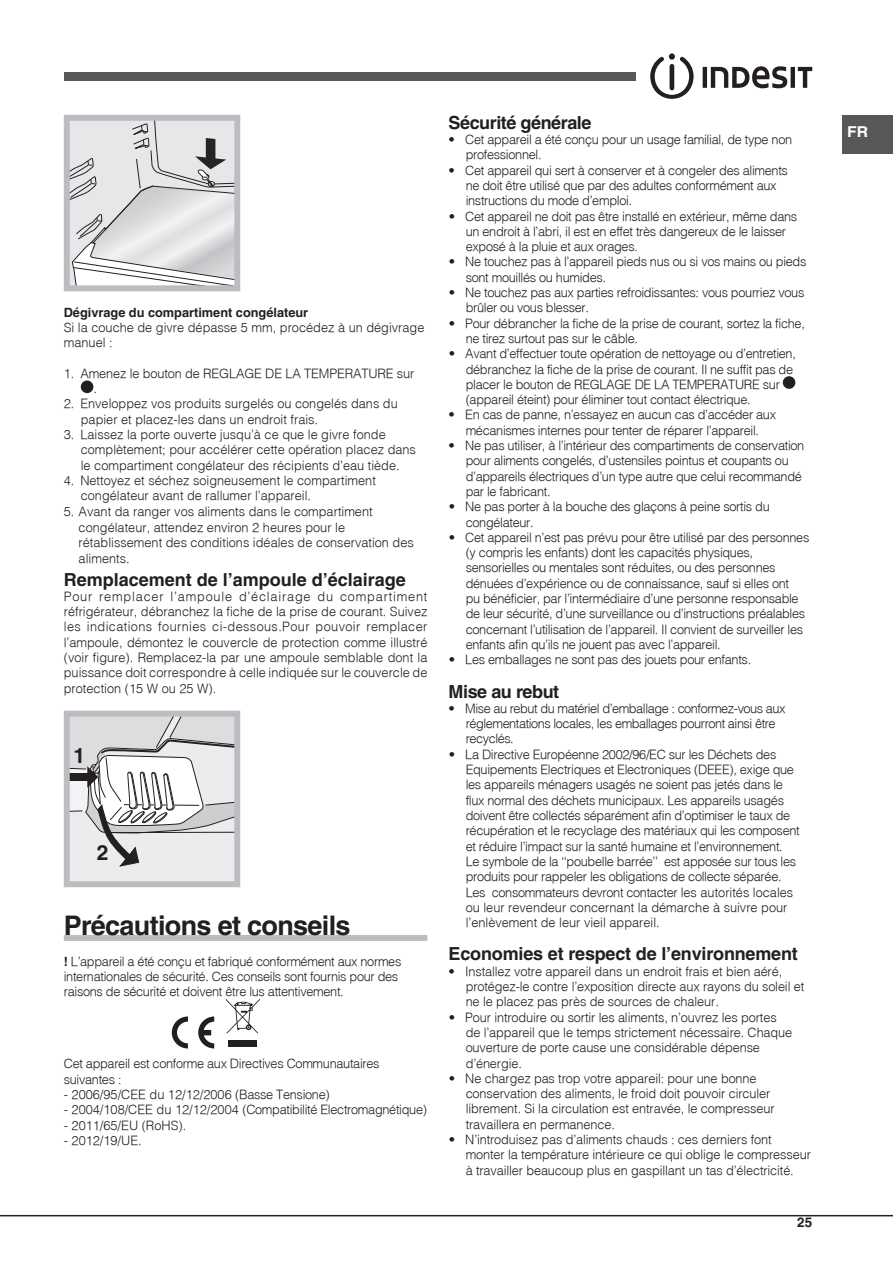
<style>
.page{position:relative;width:893px;height:1263px;background:#fff}
.page>*{position:absolute;margin:0;border:0;box-sizing:border-box;transform-origin:0 0}
.t1{font:700 27px "Helvetica";letter-spacing:-.025em;color:#231f20}
.t2{font:700 21px "Helvetica";color:#231f20}
.t3{font:700 18px "Helvetica";letter-spacing:-.01em;color:#231f20}
.t4{font:700 15px "Helvetica";color:#fff;scale:1.05 1}
.t5{font:700 13.5px "Helvetica";color:#231f20}
.t6{font:300 12.75px/15.3px "Helvetica";letter-spacing:-.025em;color:#231f20}
.t7{font:300 12.75px/15.3px "Helvetica";color:#231f20}
.t8{font:700 12.75px "Helvetica";color:#231f20}
.s1{font-weight:700}
</style>
<div class="page">
<div style="left:842px;top:115px;width:51px;height:38px;background:#57585a"></div>
<svg style="left:650px;top:53px;width:44px;height:46px"></svg>
<hr style="left:703px;top:67px;width:4px;height:21px;background:#231f20">
<svg style="left:711px;top:66px;width:76px;height:22px"></svg>
<hr style="left:791px;top:67px;width:4px;height:21px;background:#231f20">
<svg style="left:798px;top:67px;width:14px;height:21px"></svg>
<div style="left:64px;top:72px;width:572px;height:8px;background:#57585a"></div>
<hr style="left:0;top:1215px;width:893px;height:1px;background:#231f20">
<div style="left:64px;top:935px;width:363px;height:6px;background:#bcbdc0"></div>
<svg style="left:71px;top:122px;width:162px;height:162px;background:#d8d9db"></svg>
<div style="left:64px;top:115px;width:176px;height:176px;border:6px solid #bcbdc0"></div>
<div style="left:81px;top:380px;width:12px;height:13px;background:#231f20;border-radius:50%"></div>
<svg style="left:71px;top:717px;width:162px;height:163px"></svg>
<hr style="left:107px;top:832px;width:129px;height:1px;background:#231f20">
<div style="left:64px;top:710px;width:176px;height:177px;border:6px solid #bcbdc0"></div>
<svg style="left:172px;top:1016px;width:16px;height:32px"></svg>
<svg style="left:198px;top:1016px;width:16px;height:32px"></svg>
<div style="left:229px;top:1040px;width:28px;height:7px;background:#231f20"></div>
<svg style="left:226px;top:999px;width:34px;height:34px"></svg>
<div style="left:783px;top:376px;width:12px;height:13px;background:#231f20;border-radius:50%"></div>
<p class="t8" style="left:64px;top:304px;width:246px">Dégivrage du compartiment congélateur</p>
<p class="t7" style="left:64px;top:319px;width:362px">Si la couche de givre dépasse 5 mm, procédez à un dégivrage manuel :</p>
<p class="t6" style="left:93px;top:365px;width:322px;text-indent:-30px">1. Amenez le bouton de REGLAGE DE LA TEMPERATURE sur .</p>
<p class="t7" style="left:81px;top:396px;width:318px;text-indent:-17px">2. Enveloppez vos produits surgelés ou congelés dans du papier et placez-les dans un endroit frais.</p>
<p class="t7" style="left:81px;top:426px;width:337px;text-indent:-17px">3. Laissez la porte ouverte jusqu’à ce que le givre fonde complètement; pour accélérer cette opération placez dans le compartiment congélateur des récipients d’eau tiède.</p>
<p class="t7" style="left:81px;top:472px;width:297px;text-indent:-17px">4. Nettoyez et séchez soigneusement le compartiment congélateur avant de rallumer l’appareil.</p>
<p class="t7" style="left:79px;top:503px;width:337px;line-height:15.8px;text-indent:-15px">5. Avant da ranger vos aliments dans le compartiment congélateur, attendez environ 2 heures pour le rétablissement des conditions idéales de conservation des aliments.</p>
<h3 class="t3" style="left:64px;top:568px;width:344px">Remplacement de l’ampoule d’éclairage</h3>
<p class="t6" style="left:64px;top:588px;width:365px;text-align:justify">Pour remplacer l’ampoule d’éclairage du compartiment réfrigérateur, débranchez la fiche de la prise de courant. Suivez les indications fournies ci-dessous.Pour pouvoir remplacer l’ampoule, démontez le couvercle de protection comme illustré (voir figure). Remplacez-la par une ampoule semblable dont la puissance doit correspondre à celle indiquée sur le couvercle de protection (15 W ou 25 W).</p>
<h2 class="t2" style="left:74px;top:743px;width:13px">1</h2>
<h2 class="t2" style="left:97px;top:839px;width:13px">2</h2>
<h1 class="t1" style="left:64px;top:909px;width:288px">Précautions et conseils</h1>
<p class="t6" style="left:64px;top:953px;width:339px"><span class="s1">!</span> L’appareil a été conçu et fabriqué conformément aux normes internationales de sécurité. Ces conseils sont fournis pour des raisons de sécurité et doivent être lus attentivement.</p>
<p class="t6" style="left:64px;top:1056px;width:317px">Cet appareil est conforme aux Directives Communautaires suivantes :</p>
<p class="t7" style="left:64px;top:1086px;width:267px">- 2006/95/CEE du 12/12/2006 (Basse Tensione)</p>
<p class="t6" style="left:64px;top:1102px;width:365px">- 2004/108/CEE du 12/12/2004 (Compatibilité Electromagnétique)</p>
<p class="t7" style="left:64px;top:1117px;width:124px">- 2011/65/EU (RoHS).</p>
<p class="t6" style="left:64px;top:1132px;width:79px">- 2012/19/UE.</p>
<h3 class="t3" style="left:449px;top:111px;width:144px">Sécurité générale</h3>
<p class="t6" style="left:466px;top:131px;width:328px;text-indent:-17px">• Cet appareil a été conçu pour un usage familial, de type non professionnel.</p>
<p class="t6" style="left:466px;top:162px;width:324px;text-indent:-17px">• Cet appareil qui sert à conserver et à congeler des aliments ne doit être utilisé que par des adultes conformément aux instructions du mode d’emploi.</p>
<p class="t6" style="left:466px;top:208px;width:333px;text-indent:-17px">• Cet appareil ne doit pas être installé en extérieur, même dans un endroit à l’abri, il est en effet très dangereux de le laisser exposé à la pluie et aux orages.</p>
<p class="t6" style="left:466px;top:254px;width:342px;text-indent:-17px">• Ne touchez pas à l’appareil pieds nus ou si vos mains ou pieds sont mouillés ou humides.</p>
<p class="t6" style="left:466px;top:284px;width:340px;text-indent:-17px">• Ne touchez pas aux parties refroidissantes: vous pourriez vous brûler ou vous blesser.</p>
<p class="t6" style="left:466px;top:315px;width:341px;text-indent:-17px">• Pour débrancher la fiche de la prise de courant, sortez la fiche, ne tirez surtout pas sur le câble.</p>
<p class="t6" style="left:466px;top:346px;width:332px;text-indent:-17px">• Avant d’effectuer toute opération de nettoyage ou d’entretien, débranchez la fiche de la prise de courant. Il ne suffit pas de placer le bouton de REGLAGE DE LA TEMPERATURE sur (appareil éteint) pour éliminer tout contact électrique.</p>
<p class="t6" style="left:449px;top:407px;width:329px;text-align:center">• En cas de panne, n’essayez en aucun cas d’accéder aux mécanismes internes pour tenter de réparer l’appareil.</p>
<p class="t6" style="left:466px;top:437px;width:340px;text-indent:-17px">• Ne pas utiliser, à l’intérieur des compartiments de conservation pour aliments congelés, d’ustensiles pointus et coupants ou d’appareils électriques d’un type autre que celui recommandé par le fabricant.</p>
<p class="t6" style="left:466px;top:499px;width:306px;text-indent:-17px">• Ne pas porter à la bouche des glaçons à peine sortis du congélateur.</p>
<p class="t6" style="left:466px;top:529px;width:345px;text-indent:-17px">• Cet appareil n’est pas prévu pour être utilisé par des personnes (y compris les enfants) dont les capacités physiques, sensorielles ou mentales sont réduites, ou des personnes dénuées d’expérience ou de connaissance, sauf si elles ont<br>pu bénéficier, par l’intermédiaire d’une personne responsable de leur sécurité, d’une surveillance ou d’instructions préalables concernant l’utilisation de l’appareil. Il convient de surveiller les enfants afin qu’ils ne jouent pas avec l’appareil.</p>
<p class="t6" style="left:449px;top:652px;width:304px">• Les emballages ne sont pas des jouets pour enfants.</p>
<h3 class="t3" style="left:449px;top:680px;width:112px">Mise au rebut</h3>
<p class="t6" style="left:466px;top:700px;width:321px;text-indent:-17px">• Mise au rebut du matériel d’emballage : conformez-vous aux réglementations locales, les emballages pourront ainsi être recyclés.</p>
<p class="t6" style="left:466px;top:746px;width:336px;text-indent:-17px">• La Directive Européenne 2002/96/EC sur les Déchets des Equipements Electriques et Electroniques (DEEE), exige que les appareils ménagers usagés ne soient pas jetés dans le flux normal des déchets municipaux. Les appareils usagés doivent être collectés séparément afin d’optimiser le taux de récupération et le recyclage des matériaux qui les composent et réduire l’impact sur la santé humaine et l’environnement.<br>Le symbole de la ‘‘poubelle barrée’’ est apposée sur tous les produits pour rappeler les obligations de collecte séparée.<br>Les consommateurs devront contacter les autorités locales ou leur revendeur concernant la démarche à suivre pour l’enlèvement de leur vieil appareil.</p>
<h3 class="t3" style="left:449px;top:943px;width:351px">Economies et respect de l’environnement</h3>
<p class="t6" style="left:466px;top:963px;width:340px;text-indent:-17px">• Installez votre appareil dans un endroit frais et bien aéré, protégez-le contre l’exposition directe aux rayons du soleil et ne le placez pas près de sources de chaleur.</p>
<p class="t6" style="left:466px;top:1009px;width:328px;text-indent:-17px">• Pour introduire ou sortir les aliments, n’ouvrez les portes de l’appareil que le temps strictement nécessaire. Chaque ouverture de porte cause une considérable dépense d’énergie.</p>
<p class="t6" style="left:466px;top:1070px;width:310px;text-indent:-17px">• Ne chargez pas trop votre appareil: pour une bonne conservation des aliments, le froid doit pouvoir circuler librement. Si la circulation est entravée, le compresseur travaillera en permanence.</p>
<p class="t6" style="left:466px;top:1131px;width:347px;text-indent:-17px">• N’introduisez pas d’aliments chauds : ces derniers font monter la température intérieure ce qui oblige le compresseur à travailler beaucoup plus en gaspillant un tas d’électricité.</p>
<p class="t5" style="left:797px;top:1214px;width:17px">25</p>
<p class="t4" style="left:847px;top:123px;width:21px">FR</p>
</div>
